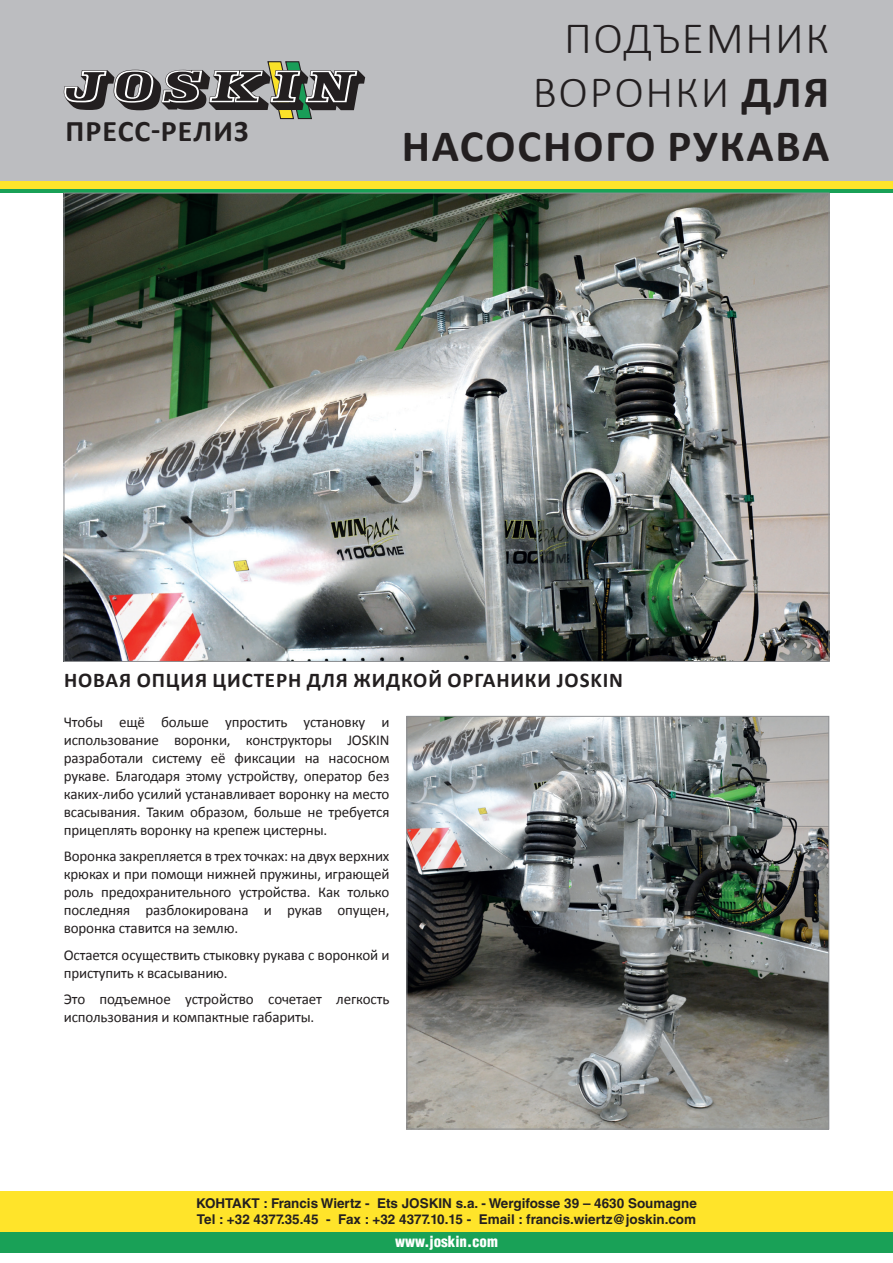
<style>
.page{position:relative;width:893px;height:1263px;background:#fff}
.page>*{position:absolute;margin:0;border:0;box-sizing:border-box;transform-origin:0 0}
.t1{font:700 45px/54px "Calibri";letter-spacing:.04em;color:#231f20;text-align:right}
.t2{font:700 30px "Calibri";letter-spacing:.04em;color:#231f20}
.t3{font:700 21px "Calibri";letter-spacing:.04em;color:#231f20}
.t4{font:15px/18px "Calibri";letter-spacing:-.01em;color:#231f20;text-align:justify}
.t5{font:900 condensed 15px "Helvetica LT Std";color:#fff}
.t6{font:700 13.5px/16.2px "Helvetica LT Std";color:#231f20}
.s1{font-weight:300}
</style>
<div class="page">
<div style="left:0;top:1229px;width:893px;height:23px;background:#19a157"></div>
<svg style="left:0;top:189px;width:893px;height:4px;background:#239f5c"></svg>
<div style="left:0;top:1191px;width:893px;height:40px;background:#ffe42a"></div>
<div style="left:0;top:180px;width:893px;height:9px;background:#ffe42a"></div>
<div style="left:0;top:0;width:893px;height:181px;background:#bcbdc0"></div>
<svg style="left:64px;top:61px;width:301px;height:58px"></svg>
<img style="left:66px;top:195px;width:761px;height:465px">
<img style="left:408px;top:718px;width:419px;height:409px">
<h2 class="t2" style="left:65px;top:111px;width:185px">ПРЕСС-РЕЛИЗ</h2>
<h1 class="t1" style="left:402px;top:11px;width:429px"><span class="s1">ПОДЪЕМНИК<br>ВОРОНКИ</span> ДЛЯ<br>НАСОСНОГО РУКАВА</h1>
<h3 class="t3" style="left:64px;top:667px;width:560px">НОВАЯ ОПЦИЯ ЦИСТЕРН ДЛЯ ЖИДКОЙ ОРГАНИКИ JOSKIN</h3>
<p class="t4" style="left:64px;top:713px;width:327px">Чтобы ещё больше упростить установку и использование воронки, конструкторы JOSKIN разработали систему её фиксации на насосном рукаве. Благодаря этому устройству, оператор без каких-либо усилий устанавливает воронку на место всасывания. Таким образом, больше не требуется прицеплять воронку на крепеж цистерны.</p>
<p class="t4" style="left:64px;top:847px;width:327px">Воронка закрепляется в трех точках: на двух верхних крюках и при помощи нижней пружины, играющей роль предохранительного устройства. Как только последняя разблокирована и рукав опущен, воронка ставится на землю.</p>
<p class="t4" style="left:64px;top:946px;width:327px">Остается осуществить стыковку рукава с воронкой и приступить к всасыванию.</p>
<p class="t4" style="left:64px;top:990px;width:327px">Это подъемное устройство сочетает легкость использования и компактные габариты.</p>
<p class="t6" style="left:196px;top:1195px;width:502px">КОНТАКТ : Francis Wiertz - Ets JOSKIN s.a. - Wergifosse 39 – 4630 Soumagne<br>Tel : +32 4377.35.45 - Fax : +32 4377.10.15 - Email : francis.wiertz@joskin.com</p>
<p class="t5" style="left:395px;top:1232px;width:104px">www.joskin.com</p>
</div>
